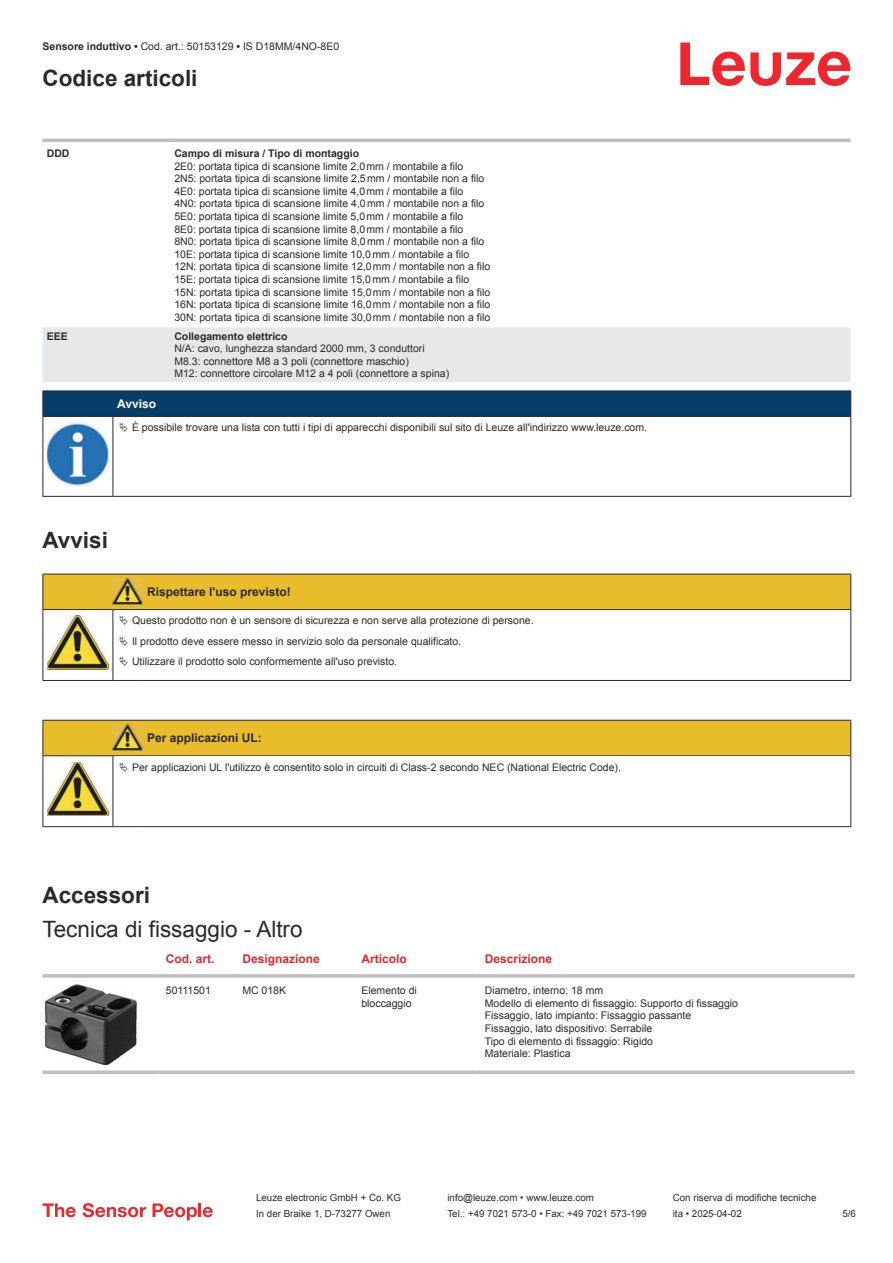
<style>
.page{position:relative;width:893px;height:1263px;background:#fff}
.page>*{position:absolute;margin:0;border:0;box-sizing:border-box;transform-origin:0 0}
.t1{font:700 22.5px "Arial";color:#2b292a}
.t2{font:22.5px "Arial";color:#2b292a}
.t3{font:700 12px "Arial";color:#2b292a}
.t4{font:700 12px "Arial";color:#db2a30}
.t5{font:700 12px "Arial";color:#fff}
.t6{font:10.5px/12.6px "Arial";color:#2b292a}
.t7{font:700 10.5px "Arial";color:#2b292a}
.t8{font:9.75px "Arial";color:#2b292a}
.s1{font-weight:700}
</style>
<div class="page">
<svg style="left:680px;top:43px;width:170px;height:43px"></svg>
<svg style="left:43px;top:138px;width:807px;height:1px"></svg>
<div style="left:43px;top:327px;width:807px;height:55px;background:#e6e7e9"></div>
<hr style="left:43px;top:139px;width:127px;height:3px;background:#bdbfc1">
<hr style="left:170px;top:139px;width:680px;height:3px;background:#bdbfc1">
<svg style="left:43px;top:974px;width:114px;height:4px"></svg>
<hr style="left:157px;top:974px;width:77px;height:4px;background:#c6c7c9">
<svg style="left:234px;top:974px;width:119px;height:4px"></svg>
<svg style="left:353px;top:974px;width:123px;height:4px"></svg>
<hr style="left:476px;top:974px;width:379px;height:4px;background:#c6c7c9">
<svg style="left:43px;top:1070px;width:114px;height:4px"></svg>
<svg style="left:157px;top:1070px;width:77px;height:4px"></svg>
<svg style="left:234px;top:1070px;width:119px;height:4px"></svg>
<svg style="left:353px;top:1070px;width:123px;height:4px"></svg>
<svg style="left:476px;top:1070px;width:379px;height:4px;background:#c5c7c8"></svg>
<img style="left:44px;top:984px;width:93px;height:82px">
<svg style="left:43px;top:1203px;width:33px;height:14px"></svg>
<svg style="left:83px;top:1203px;width:63px;height:14px"></svg>
<svg style="left:153px;top:1203px;width:44px;height:17px"></svg>
<hr style="left:198px;top:1203px;width:3px;height:14px;background:#ed272d">
<svg style="left:203px;top:1207px;width:10px;height:10px"></svg>
<svg style="left:44px;top:417px;width:806px;height:79px"></svg>
<hr style="left:43px;top:416px;width:70px;height:1px;background:#2b292a">
<div style="left:43px;top:391px;width:808px;height:25px;background:#063d69"></div>
<hr style="left:113px;top:416px;width:738px;height:1px;background:#2b292a">
<hr style="left:43px;top:417px;width:1px;height:75px;background:#2b292a">
<hr style="left:113px;top:417px;width:1px;height:75px;background:#2b292a">
<hr style="left:850px;top:417px;width:1px;height:75px;background:#2b292a">
<hr style="left:43px;top:496px;width:70px;height:1px;background:#2b292a">
<hr style="left:113px;top:496px;width:738px;height:1px;background:#2b292a">
<img style="left:47px;top:423px;width:61px;height:63px">
<div style="left:115px;top:417px;width:734px;height:21px;background:#fff"></div>
<hr style="left:43px;top:680px;width:70px;height:1px;background:#2b292a">
<hr style="left:113px;top:680px;width:30px;height:1px;background:#2b292a">
<hr style="left:143px;top:680px;width:708px;height:1px;background:#2b292a">
<div style="left:44px;top:721px;width:806px;height:34px;background:#e8bc2a"></div>
<hr style="left:43px;top:720px;width:70px;height:1px;background:#2b292a">
<hr style="left:43px;top:721px;width:1px;height:34px;background:#2b292a">
<hr style="left:43px;top:755px;width:70px;height:1px;background:#2b292a">
<hr style="left:113px;top:720px;width:30px;height:1px;background:#2b292a">
<hr style="left:113px;top:755px;width:30px;height:1px;background:#2b292a">
<hr style="left:143px;top:720px;width:708px;height:1px;background:#2b292a">
<hr style="left:850px;top:721px;width:1px;height:34px;background:#2b292a">
<hr style="left:143px;top:755px;width:708px;height:1px;background:#2b292a">
<hr style="left:43px;top:756px;width:1px;height:66px;background:#2b292a">
<hr style="left:113px;top:756px;width:1px;height:66px;background:#2b292a">
<hr style="left:850px;top:756px;width:1px;height:66px;background:#2b292a">
<hr style="left:43px;top:826px;width:70px;height:1px;background:#2b292a">
<hr style="left:113px;top:826px;width:30px;height:1px;background:#2b292a">
<hr style="left:143px;top:826px;width:708px;height:1px;background:#2b292a">
<img style="left:113px;top:724px;width:30px;height:27px">
<img style="left:47px;top:762px;width:61px;height:54px">
<svg style="left:43px;top:574px;width:808px;height:106px"></svg>
<p class="t6" style="left:43px;top:41px;width:298px"><span class="s1">Sensore induttivo •</span> Cod. art.: 50153129 <span class="s1">•</span> IS D18MM/4NO-8E0</p>
<h1 class="t1" style="left:43px;top:69px;width:157px">Codice articoli</h1>
<p class="t7" style="left:47px;top:149px;width:24px">DDD</p>
<p class="t7" style="left:174px;top:149px;width:186px">Campo di misura / Tipo di montaggio</p>
<p class="t6" style="left:174px;top:161px;width:317px">2E0: portata tipica di scansione limite 2,0 mm / montabile a filo<br>2N5: portata tipica di scansione limite 2,5 mm / montabile non a filo 4E0: portata tipica di scansione limite 4,0 mm / montabile a filo<br>4N0: portata tipica di scansione limite 4,0 mm / montabile non a filo 5E0: portata tipica di scansione limite 5,0 mm / montabile a filo<br>8E0: portata tipica di scansione limite 8,0 mm / montabile a filo<br>8N0: portata tipica di scansione limite 8,0 mm / montabile non a filo 10E: portata tipica di scansione limite 10,0 mm / montabile a filo 12N: portata tipica di scansione limite 12,0 mm / montabile non a filo 15E: portata tipica di scansione limite 15,0 mm / montabile a filo 15N: portata tipica di scansione limite 15,0 mm / montabile non a filo 16N: portata tipica di scansione limite 16,0 mm / montabile non a filo 30N: portata tipica di scansione limite 30,0 mm / montabile non a filo</p>
<p class="t7" style="left:47px;top:332px;width:23px">EEE</p>
<p class="t7" style="left:174px;top:332px;width:115px">Collegamento elettrico</p>
<p class="t6" style="left:174px;top:343px;width:276px">N/A: cavo, lunghezza standard 2000 mm, 3 conduttori<br>M8.3: connettore M8 a 3 poli (connettore maschio)<br>M12: connettore circolare M12 a 4 poli (connettore a spina)</p>
<p class="t5" style="left:117px;top:399px;width:40px">Avviso</p>
<p class="t6" style="left:132px;top:422px;width:517px">È possibile trovare una lista con tutti i tipi di apparecchi disponibili sul sito di Leuze all'indirizzo www.leuze.com.</p>
<h1 class="t1" style="left:43px;top:531px;width:67px">Avvisi</h1>
<p class="t3" style="left:147px;top:587px;width:145px">Rispettare l'uso previsto!</p>
<p class="t6" style="left:132px;top:611px;width:403px;line-height:20.2px">Questo prodotto non è un sensore di sicurezza e non serve alla protezione di persone.<br>Il prodotto deve essere messo in servizio solo da personale qualificato.<br>Utilizzare il prodotto solo conformemente all'uso previsto.</p>
<p class="t3" style="left:147px;top:733px;width:116px">Per applicazioni UL:</p>
<p class="t6" style="left:132px;top:761px;width:490px">Per applicazioni UL l'utilizzo è consentito solo in circuiti di Class-2 secondo NEC (National Electric Code).</p>
<h1 class="t1" style="left:43px;top:886px;width:109px">Accessori</h1>
<h1 class="t2" style="left:43px;top:921px;width:262px">Tecnica di fissaggio - Altro</h1>
<p class="t4" style="left:166px;top:954px;width:50px">Cod. art.</p>
<p class="t4" style="left:242px;top:954px;width:79px">Designazione</p>
<p class="t4" style="left:361px;top:954px;width:47px">Articolo</p>
<p class="t4" style="left:485px;top:954px;width:69px">Descrizione</p>
<p class="t6" style="left:166px;top:985px;width:47px">50111501</p>
<p class="t6" style="left:242px;top:985px;width:45px">MC 018K</p>
<p class="t6" style="left:361px;top:985px;width:57px">Elemento di bloccaggio</p>
<p class="t6" style="left:485px;top:985px;width:255px">Diametro, interno: 18 mm<br>Modello di elemento di fissaggio: Supporto di fissaggio Fissaggio, lato impianto: Fissaggio passante Fissaggio, lato dispositivo: Serrabile<br>Tipo di elemento di fissaggio: Rigido<br>Materiale: Plastica</p>
<p class="t8" style="left:256px;top:1194px;width:146px">Leuze electronic GmbH + Co. KG</p>
<p class="t8" style="left:447px;top:1194px;width:148px">info@leuze.com • www.leuze.com</p>
<p class="t8" style="left:673px;top:1194px;width:145px">Con riserva di modifiche tecniche</p>
<p class="t8" style="left:256px;top:1210px;width:136px">In der Braike 1, D-73277 Owen</p>
<p class="t8" style="left:447px;top:1210px;width:201px">Tel.: +49 7021 573-0 • Fax: +49 7021 573-199</p>
<p class="t8" style="left:673px;top:1210px;width:70px">ita • 2025-04-02</p>
<p class="t8" style="left:842px;top:1210px;width:15px">5 /6</p>
</div>
